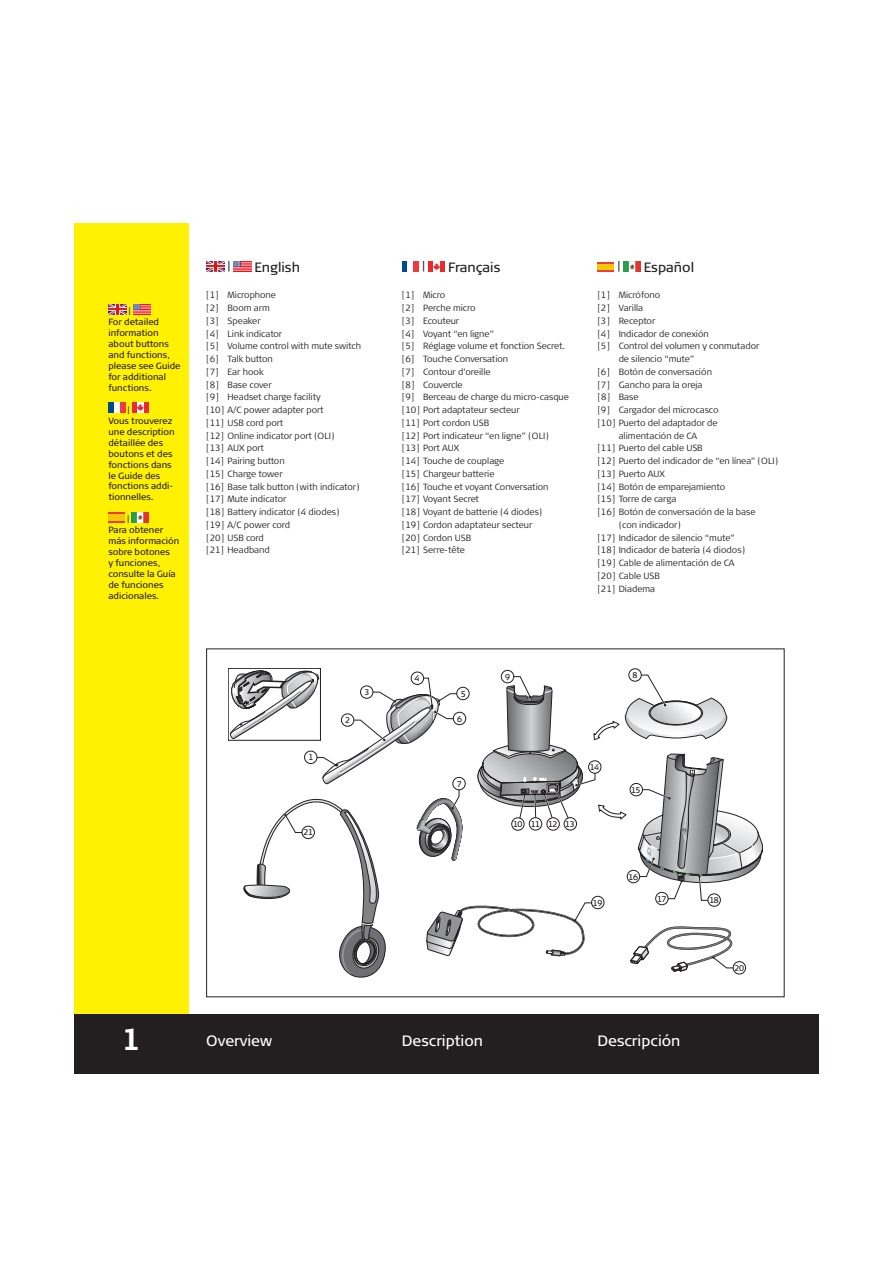
<style>
.page{position:relative;width:893px;height:1263px;background:#fff}
.page>*{position:absolute;margin:0;border:0;box-sizing:border-box;transform-origin:0 0}
.t1{font:700 30px "Signa Column";color:#fff}
.Col_Fane_tekst{font:15px "Signa Column";color:#fff}
.Sprog_9_20{font:13.5px "Signa Column";color:#231f20}
.Sprog_9_20-2{font:12px "Signa Column";color:#231f20}
.PKT_Opsæt_6_8_5{font:300 9px/12.8px "Signa Column";color:#231f20}
.Note_tekst_6_7_5{font:9px/10.9px "Signa Column";color:#231f20}
.PKT_Opsæt_6_8_5-2{font:300 9px "Signa Column";letter-spacing:-.02em;color:#231f20}
.t2{font:8.25px "Signa Column";letter-spacing:-.06em;color:#231f20}
</style>
<div class="page">
<div style="left:74px;top:223px;width:115px;height:68px;background:#fff101"></div>
<div style="left:74px;top:291px;width:115px;height:340px;background:#fff101"></div>
<img style="left:206px;top:262px;width:18px;height:10px">
<img style="left:234px;top:262px;width:17px;height:10px">
<div style="left:402px;top:262px;width:5px;height:10px;background:#004a8d"></div>
<div style="left:413px;top:262px;width:6px;height:10px;background:#ee3a41"></div>
<hr style="left:441px;top:262px;width:4px;height:10px;background:#ec2a2d">
<div style="left:428px;top:262px;width:5px;height:10px;background:#ec2a2d"></div>
<svg style="left:433px;top:263px;width:7px;height:8px"></svg>
<div style="left:597px;top:262px;width:17px;height:9px;background:#f0cb02"></div>
<svg style="left:597px;top:270px;width:17px;height:2px"></svg>
<svg style="left:597px;top:262px;width:17px;height:1px"></svg>
<img style="left:624px;top:262px;width:17px;height:10px">
<img style="left:108px;top:304px;width:18px;height:10px">
<img style="left:133px;top:304px;width:17px;height:10px">
<div style="left:108px;top:403px;width:6px;height:10px;background:#004a8d"></div>
<div style="left:114px;top:403px;width:6px;height:10px;background:#fff"></div>
<div style="left:120px;top:403px;width:5px;height:10px;background:#ee3a41"></div>
<svg style="left:136px;top:403px;width:8px;height:10px"></svg>
<div style="left:144px;top:403px;width:5px;height:10px;background:#ec2a2d"></div>
<hr style="left:132px;top:403px;width:4px;height:10px;background:#ec2a2d">
<svg style="left:137px;top:404px;width:7px;height:7px"></svg>
<div style="left:108px;top:512px;width:17px;height:10px;background:#f0cb02"></div>
<svg style="left:108px;top:521px;width:17px;height:1px"></svg>
<svg style="left:108px;top:512px;width:17px;height:2px"></svg>
<img style="left:132px;top:512px;width:17px;height:10px">
<div style="left:74px;top:631px;width:115px;height:386px;background:#fff101"></div>
<div style="left:185px;top:1014px;width:633px;height:60px;background:#231f20"></div>
<svg style="left:230px;top:668px;width:533px;height:309px"></svg>
<div style="left:74px;top:1014px;width:115px;height:60px;background:#231f20"></div>
<p class="Note_tekst_6_7_5" style="left:129px;top:306px;width:4px">|</p>
<p class="Note_tekst_6_7_5" style="left:108px;top:317px;width:74px">For detailed information about buttons and functions, please see Guide for additional functions.</p>
<p class="Note_tekst_6_7_5" style="left:128px;top:404px;width:4px">|</p>
<p class="Note_tekst_6_7_5" style="left:108px;top:415px;width:68px">Vous trouverez une description détaillée des boutons et des fonctions dans le Guide des fonctions addi&shy;tionnelles.</p>
<p class="Note_tekst_6_7_5" style="left:127px;top:514px;width:4px">|</p>
<p class="Note_tekst_6_7_5" style="left:108px;top:525px;width:73px">Para obtener más información sobre botones<br>y funciones, consulte la Guía de funciones adicionales.</p>
<p class="Sprog_9_20-2" style="left:227px;top:259px;width:5px">|</p>
<p class="Sprog_9_20" style="left:254px;top:259px;width:47px">English</p>
<p class="Sprog_9_20-2" style="left:422px;top:259px;width:5px">|</p>
<p class="Sprog_9_20" style="left:448px;top:259px;width:54px">Français</p>
<p class="Sprog_9_20-2" style="left:617px;top:259px;width:5px">|</p>
<p class="Sprog_9_20" style="left:644px;top:259px;width:52px">Español</p>
<p class="PKT_Opsæt_6_8_5" style="left:597px;top:289px;width:64px">[1] Micrófono</p>
<p class="PKT_Opsæt_6_8_5" style="left:597px;top:302px;width:47px">[2] Varilla</p>
<p class="PKT_Opsæt_6_8_5" style="left:597px;top:314px;width:59px">[3] Receptor</p>
<p class="PKT_Opsæt_6_8_5" style="left:597px;top:327px;width:113px">[4] Indicador de conexión</p>
<p class="PKT_Opsæt_6_8_5" style="left:619px;top:340px;width:142px;text-indent:-21px">[5] Control del volumen y conmutador de silencio “mute”</p>
<p class="PKT_Opsæt_6_8_5" style="left:597px;top:365px;width:116px">[6] Botón de conversación</p>
<p class="PKT_Opsæt_6_8_5" style="left:597px;top:378px;width:106px">[7] Gancho para la oreja</p>
<p class="PKT_Opsæt_6_8_5" style="left:597px;top:391px;width:43px">[8] Base</p>
<p class="PKT_Opsæt_6_8_5" style="left:597px;top:404px;width:123px">[9] Cargador del microcasco</p>
<p class="PKT_Opsæt_6_8_5" style="left:597px;top:416px;width:122px;text-align:center">[10] Puerto del adaptador de alimentación de CA</p>
<p class="PKT_Opsæt_6_8_5" style="left:597px;top:442px;width:107px">[11] Puerto del cable USB</p>
<p class="PKT_Opsæt_6_8_5" style="left:597px;top:455px;width:182px">[12] Puerto del indicador de “en línea” (OLI)</p>
<p class="PKT_Opsæt_6_8_5" style="left:597px;top:467px;width:69px">[13] Puerto AUX</p>
<p class="PKT_Opsæt_6_8_5" style="left:597px;top:480px;width:129px">[14] Botón de emparejamiento</p>
<p class="PKT_Opsæt_6_8_5" style="left:597px;top:493px;width:80px">[15] Torre de carga</p>
<p class="PKT_Opsæt_6_8_5" style="left:619px;top:506px;width:138px;text-indent:-21px">[16] Botón de conversación de la base (con indicador)</p>
<p class="PKT_Opsæt_6_8_5" style="left:597px;top:531px;width:139px">[17] Indicador de silencio “mute”</p>
<p class="PKT_Opsæt_6_8_5" style="left:597px;top:544px;width:149px">[18] Indicador de batería (4 diodos)</p>
<p class="PKT_Opsæt_6_8_5" style="left:597px;top:557px;width:139px">[19] Cable de alimentación de CA</p>
<p class="PKT_Opsæt_6_8_5" style="left:597px;top:569px;width:64px">[20] Cable USB</p>
<p class="PKT_Opsæt_6_8_5" style="left:597px;top:582px;width:59px">[21] Diadema</p>
<p class="PKT_Opsæt_6_8_5" style="left:206px;top:289px;width:71px">[1] Microphone</p>
<p class="PKT_Opsæt_6_8_5" style="left:206px;top:302px;width:65px">[2] Boom arm</p>
<p class="PKT_Opsæt_6_8_5" style="left:206px;top:314px;width:56px">[3] Speaker</p>
<p class="PKT_Opsæt_6_8_5" style="left:206px;top:327px;width:78px">[4] Link indicator</p>
<p class="PKT_Opsæt_6_8_5" style="left:206px;top:340px;width:156px">[5] Volume control with mute switch</p>
<p class="PKT_Opsæt_6_8_5" style="left:206px;top:353px;width:68px">[6] Talk button</p>
<p class="PKT_Opsæt_6_8_5" style="left:206px;top:365px;width:59px">[7] Ear hook</p>
<p class="PKT_Opsæt_6_8_5" style="left:206px;top:378px;width:67px">[8] Base cover</p>
<p class="PKT_Opsæt_6_8_5" style="left:206px;top:391px;width:116px">[9] Headset charge facility</p>
<p class="PKT_Opsæt_6_8_5" style="left:206px;top:404px;width:119px">[10] A/C power adapter port</p>
<p class="PKT_Opsæt_6_8_5" style="left:206px;top:416px;width:79px">[11] USB cord port</p>
<p class="PKT_Opsæt_6_8_5" style="left:206px;top:429px;width:130px">[12] Online indicator port (OLI)</p>
<p class="PKT_Opsæt_6_8_5" style="left:206px;top:442px;width:59px">[13] AUX port</p>
<p class="PKT_Opsæt_6_8_5" style="left:206px;top:455px;width:80px">[14] Pairing button</p>
<p class="PKT_Opsæt_6_8_5" style="left:206px;top:467px;width:78px">[15] Charge tower</p>
<p class="PKT_Opsæt_6_8_5" style="left:206px;top:480px;width:155px">[16] Base talk button (with indicator)</p>
<p class="PKT_Opsæt_6_8_5" style="left:206px;top:493px;width:82px">[17] Mute indicator</p>
<p class="PKT_Opsæt_6_8_5" style="left:206px;top:506px;width:135px">[18] Battery indicator (4 diodes)</p>
<p class="PKT_Opsæt_6_8_5" style="left:206px;top:518px;width:85px">[19] A/C power cord</p>
<p class="PKT_Opsæt_6_8_5" style="left:206px;top:531px;width:59px">[20] USB cord</p>
<p class="PKT_Opsæt_6_8_5" style="left:206px;top:544px;width:65px">[21] Headband</p>
<p class="PKT_Opsæt_6_8_5" style="left:402px;top:289px;width:45px">[1] Micro</p>
<p class="PKT_Opsæt_6_8_5" style="left:402px;top:302px;width:75px">[2] Perche micro</p>
<p class="PKT_Opsæt_6_8_5" style="left:402px;top:314px;width:59px">[3] Ecouteur</p>
<p class="PKT_Opsæt_6_8_5" style="left:402px;top:327px;width:94px">[4] Voyant “en ligne”</p>
<p class="PKT_Opsæt_6_8_5" style="left:402px;top:340px;width:165px">[5] Réglage volume et fonction Secret.</p>
<p class="PKT_Opsæt_6_8_5" style="left:402px;top:353px;width:108px">[6] Touche Conversation</p>
<p class="PKT_Opsæt_6_8_5" style="left:402px;top:365px;width:90px">[7] Contour d’oreille</p>
<p class="PKT_Opsæt_6_8_5" style="left:402px;top:378px;width:62px">[8] Couvercle</p>
<p class="PKT_Opsæt_6_8_5" style="left:402px;top:391px;width:169px">[9] Berceau de charge du micro-casque</p>
<p class="PKT_Opsæt_6_8_5" style="left:402px;top:404px;width:120px">[10] Port adaptateur secteur</p>
<p class="PKT_Opsæt_6_8_5" style="left:402px;top:416px;width:89px">[11] Port cordon USB</p>
<p class="PKT_Opsæt_6_8_5" style="left:402px;top:429px;width:149px">[12] Port indicateur “en ligne” (OLI)</p>
<p class="PKT_Opsæt_6_8_5" style="left:402px;top:442px;width:59px">[13] Port AUX</p>
<p class="PKT_Opsæt_6_8_5" style="left:402px;top:455px;width:104px">[14] Touche de couplage</p>
<p class="PKT_Opsæt_6_8_5" style="left:402px;top:467px;width:94px">[15] Chargeur batterie</p>
<p class="PKT_Opsæt_6_8_5" style="left:402px;top:480px;width:148px">[16] Touche et voyant Conversation</p>
<p class="PKT_Opsæt_6_8_5-2" style="left:402px;top:494px;width:79px">[17] Voyant Secret</p>
<p class="PKT_Opsæt_6_8_5" style="left:402px;top:506px;width:142px">[18] Voyant de batterie (4 diodes)</p>
<p class="PKT_Opsæt_6_8_5" style="left:402px;top:518px;width:132px">[19] Cordon adaptateur secteur</p>
<p class="PKT_Opsæt_6_8_5" style="left:402px;top:531px;width:71px">[20] Cordon USB</p>
<p class="PKT_Opsæt_6_8_5" style="left:402px;top:544px;width:64px">[21] Serre-tête</p>
<p class="t2" style="left:308px;top:752px;width:7px">1</p>
<p class="t2" style="left:304px;top:828px;width:11px">21</p>
<p class="t2" style="left:364px;top:687px;width:7px">3</p>
<p class="t2" style="left:415px;top:674px;width:7px">4</p>
<p class="t2" style="left:461px;top:689px;width:7px">5</p>
<p class="t2" style="left:345px;top:715px;width:7px">2</p>
<p class="t2" style="left:457px;top:714px;width:7px">6</p>
<p class="t2" style="left:457px;top:779px;width:7px">7</p>
<p class="t2" style="left:505px;top:672px;width:7px">9</p>
<p class="t2" style="left:633px;top:671px;width:7px">8</p>
<p class="t2" style="left:590px;top:762px;width:11px">14</p>
<p class="t2" style="left:513px;top:819px;width:46px">10 11 12</p>
<p class="t2" style="left:565px;top:819px;width:11px">13</p>
<p class="t2" style="left:593px;top:898px;width:11px">19</p>
<p class="t2" style="left:631px;top:785px;width:11px">15</p>
<p class="t2" style="left:628px;top:872px;width:11px">16</p>
<p class="t2" style="left:657px;top:894px;width:11px">17</p>
<p class="t2" style="left:709px;top:895px;width:11px">18</p>
<p class="t2" style="left:735px;top:963px;width:11px">20</p>
<p class="t1" style="left:122px;top:1022px;width:21px">1</p>
<p class="Col_Fane_tekst" style="left:206px;top:1032px;width:67px">Overview</p>
<p class="Col_Fane_tekst" style="left:402px;top:1032px;width:83px">Description</p>
<p class="Col_Fane_tekst" style="left:597px;top:1032px;width:85px">Descripción</p>
</div>
